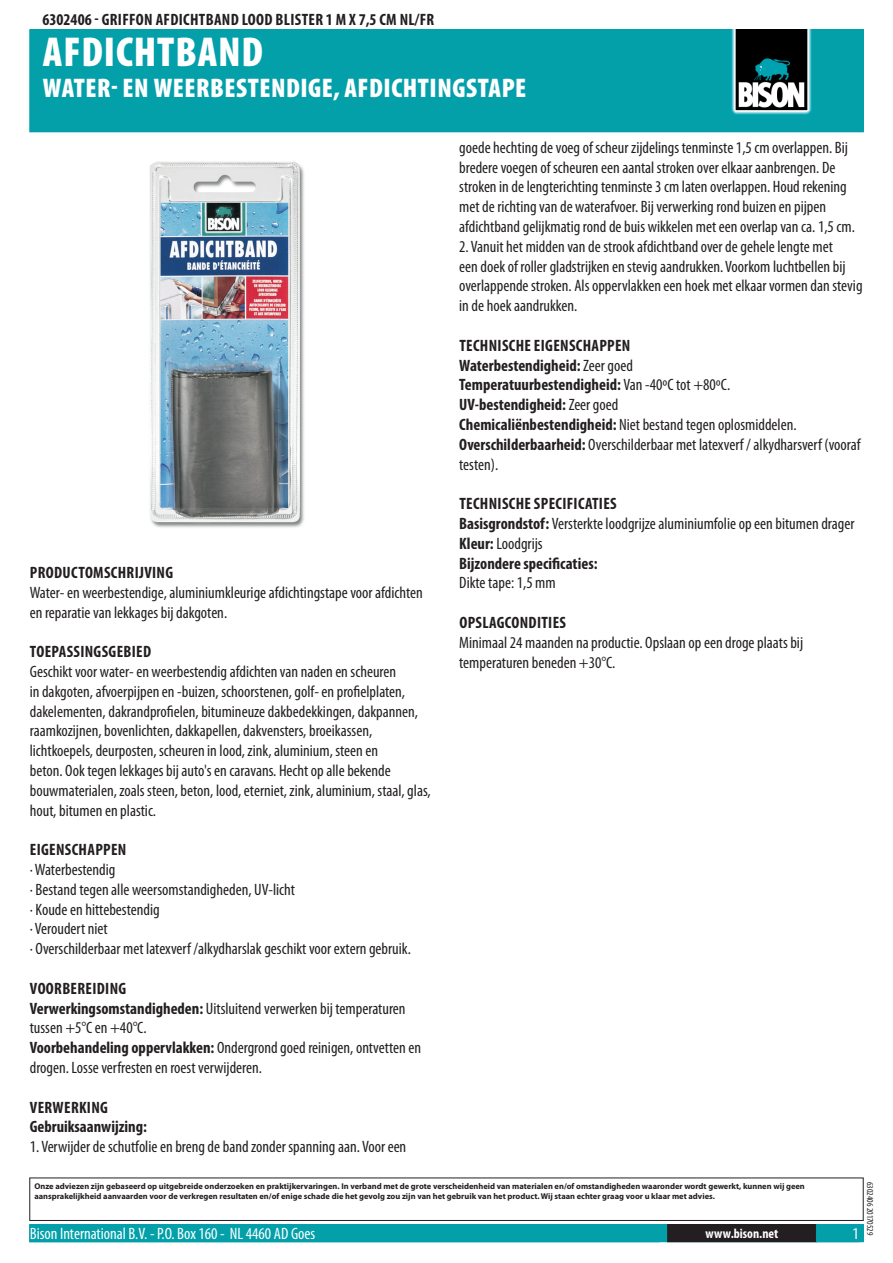
<style>
.page{position:relative;width:893px;height:1263px;background:#fff}
.page>*{position:absolute;margin:0;border:0;box-sizing:border-box;transform-origin:0 0}
.PageHeader{font:900 condensed 42px "Myriad Pro";letter-spacing:.02em;color:#fff}
.PageSubheader{font:900 condensed 27px "Myriad Pro";letter-spacing:.02em;color:#fff}
.Regular{font:condensed 16.5px/19.8px "Myriad Pro";color:#231f20}
.TOCItem{font:700 condensed 16.5px "Myriad Pro";letter-spacing:.02em;color:#231f20}
.Regular-2{font:700 condensed 16.5px "Myriad Pro";color:#231f20}
.ContactData{font:condensed 16.5px "Myriad Pro";color:#fff}
.URL{font:700 condensed 13.5px "Myriad Pro";color:#fff}
.Revisie{font:condensed 9px "Myriad Pro";color:#231f20}
.Disclaimer{font:700 8.4px/10.1px "Myriad Pro";color:#231f20}
.s1{font-weight:700}
.s2{font-weight:400}
</style>
<div class="page">
<div style="left:30px;top:30px;width:833px;height:102px;background:#04a0aa"></div>
<div style="left:731px;top:30px;width:85px;height:85px;background:linear-gradient(to bottom,#05a7b3,#04a6b2)"></div>
<img style="left:731px;top:30px;width:80px;height:85px">
<div style="left:29px;top:1177px;width:835px;height:44px;border:1px solid #231f20"></div>
<div style="left:30px;top:1225px;width:833px;height:17px;background:#04a0aa"></div>
<div style="left:29px;top:1224px;width:835px;height:18px;border:1px solid #04a0aa"></div>
<div style="left:668px;top:1225px;width:148px;height:17px;background:#231f20"></div>
<div style="left:667px;top:1224px;width:150px;height:18px;border:1px solid #231f20"></div>
<img style="left:150px;top:161px;width:154px;height:367px">
<p class="TOCItem" style="left:43px;top:9px;width:385px">6302406 - Griffon Afdichtband Lood Blister 1 m x 7,5 cm NL/FR</p>
<p class="PageHeader" style="left:43px;top:25px;width:222px">AFDICHTBAND</p>
<p class="PageSubheader" style="left:43px;top:70px;width:485px">WATER- EN WEERBESTENDIGE, AFDICHTINGSTAPE</p>
<p class="TOCItem" style="left:30px;top:562px;width:144px">Productomschrijving</p>
<p class="Regular" style="left:30px;top:582px;width:395px">Water- en weerbestendige, aluminiumkleurige afdichtingstape voor afdichten en reparatie van lekkages bij dakgoten.</p>
<p class="TOCItem" style="left:30px;top:641px;width:123px">Toepassingsgebied</p>
<p class="Regular" style="left:30px;top:661px;width:402px">Geschikt voor water- en weerbestendig afdichten van naden en scheuren<br>in dakgoten, afvoerpijpen en -buizen, schoorstenen, golf- en profielplaten, dakelementen, dakrandprofielen, bitumineuze dakbedekkingen, dakpannen, raamkozijnen, bovenlichten, dakkapellen, dakvensters, broeikassen, lichtkoepels, deurposten, scheuren in lood, zink, aluminium, steen en<br>beton. Ook tegen lekkages bij auto's en caravans. Hecht op alle bekende bouwmaterialen, zoals steen, beton, lood, eterniet, zink, aluminium, staal, glas, hout, bitumen en plastic.</p>
<p class="TOCItem" style="left:30px;top:839px;width:98px">Eigenschappen</p>
<p class="Regular" style="left:30px;top:859px;width:383px">· Waterbestendig<br>· Bestand tegen alle weersomstandigheden, UV-licht<br>· Koude en hittebestendig<br>· Veroudert niet<br>· Overschilderbaar met latexverf /alkydharslak geschikt voor extern gebruik.</p>
<p class="TOCItem" style="left:30px;top:978px;width:97px">Voorbereiding</p>
<p class="Regular" style="left:30px;top:998px;width:377px"><span class="s1">Verwerkingsomstandigheden:</span> Uitsluitend verwerken bij temperaturen tussen +5°C en +40°C.</p>
<p class="Regular" style="left:30px;top:1038px;width:393px"><span class="s1">Voorbehandeling oppervlakken:</span> Ondergrond goed reinigen, ontvetten en drogen. Losse verfresten en roest verwijderen.</p>
<p class="TOCItem" style="left:30px;top:1097px;width:79px">Verwerking</p>
<p class="Regular-2" style="left:30px;top:1116px;width:119px">Gebruiksaanwijzing:</p>
<p class="Regular" style="left:30px;top:1137px;width:378px">1 . Verwijder de schutfolie en breng de band zonder spanning aan. Voor een</p>
<p class="Regular" style="left:459px;top:137px;width:397px">goede hechting de voeg of scheur zijdelings tenminste 1 ,5 cm overlappen. Bij bredere voegen of scheuren een aantal stroken over elkaar aanbrengen. De stroken in de lengterichting tenminste 3 cm laten overlappen. Houd rekening met de richting van de waterafvoer. Bij verwerking rond buizen en pijpen afdichtband gelijkmatig rond de buis wikkelen met een overlap van ca. 1 ,5 cm.</p>
<p class="Regular" style="left:459px;top:236px;width:405px">2. Vanuit het midden van de strook afdichtband over de gehele lengte met<br>een doek of roller gladstrijken en stevig aandrukken. Voorkom luchtbellen bij overlappende stroken. Als oppervlakken een hoek met elkaar vormen dan stevig in de hoek aandrukken.</p>
<p class="TOCItem" style="left:459px;top:335px;width:173px">Technische eigenschappen</p>
<p class="Regular-2" style="left:459px;top:355px;width:175px">Waterbestendigheid: <span class="s2">Zeer goed</span></p>
<p class="Regular-2" style="left:459px;top:374px;width:272px">Temperatuurbestendigheid: <span class="s2">Van -40ºC tot +80ºC.</span></p>
<p class="Regular-2" style="left:459px;top:394px;width:161px">UV-bestendigheid: <span class="s2">Zeer goed</span></p>
<p class="Regular" style="left:459px;top:414px;width:339px"><span class="s1">Chemicaliënbestendigheid:</span> Niet bestand tegen oplosmiddelen.</p>
<p class="Regular" style="left:459px;top:434px;width:403px"><span class="s1">Overschilderbaarheid:</span> Overschilderbaar met latexverf / alkydharsverf (vooraf testen).</p>
<p class="TOCItem" style="left:459px;top:493px;width:159px">Technische specificaties</p>
<p class="Regular" style="left:459px;top:513px;width:397px"><span class="s1">Basisgrondstof:</span> Versterkte loodgrijze aluminiumfolie op een bitumen drager</p>
<p class="Regular" style="left:459px;top:533px;width:85px"><span class="s1">Kleur:</span> Loodgrijs</p>
<p class="Regular-2" style="left:459px;top:553px;width:140px">Bijzondere specificaties:</p>
<p class="Regular" style="left:459px;top:573px;width:98px">Dikte tape: 1 ,5 mm</p>
<p class="TOCItem" style="left:459px;top:612px;width:108px">Opslagcondities</p>
<p class="Regular" style="left:459px;top:632px;width:345px">Minimaal 24 maanden na productie. Opslaan op een droge plaats bij temperaturen beneden +30°C.</p>
<p class="Disclaimer" style="left:34px;top:1181px;width:772px">Onze adviezen zijn gebaseerd op uitgebreide onderzoeken en praktijkervaringen. In verband met de grote verscheidenheid van materialen en/of omstandigheden waaronder wordt gewerkt, kunnen wij geen aansprakelijkheid aanvaarden voor de verkregen resultaten en/of enige schade die het gevolg zou zijn van het gebruik van het product. Wij staan echter graag voor u klaar met advies.</p>
<p class="ContactData" style="left:30px;top:1224px;width:287px">Bison International B.V. - P.O. Box 1 60 - NL 4460 AD Goes</p>
<p class="URL" style="left:706px;top:1225px;width:74px">www.bison.net</p>
<p class="Revisie" style="left:875px;top:1182px;width:55px;rotate:90deg">6302406 201 70529</p>
</div>
